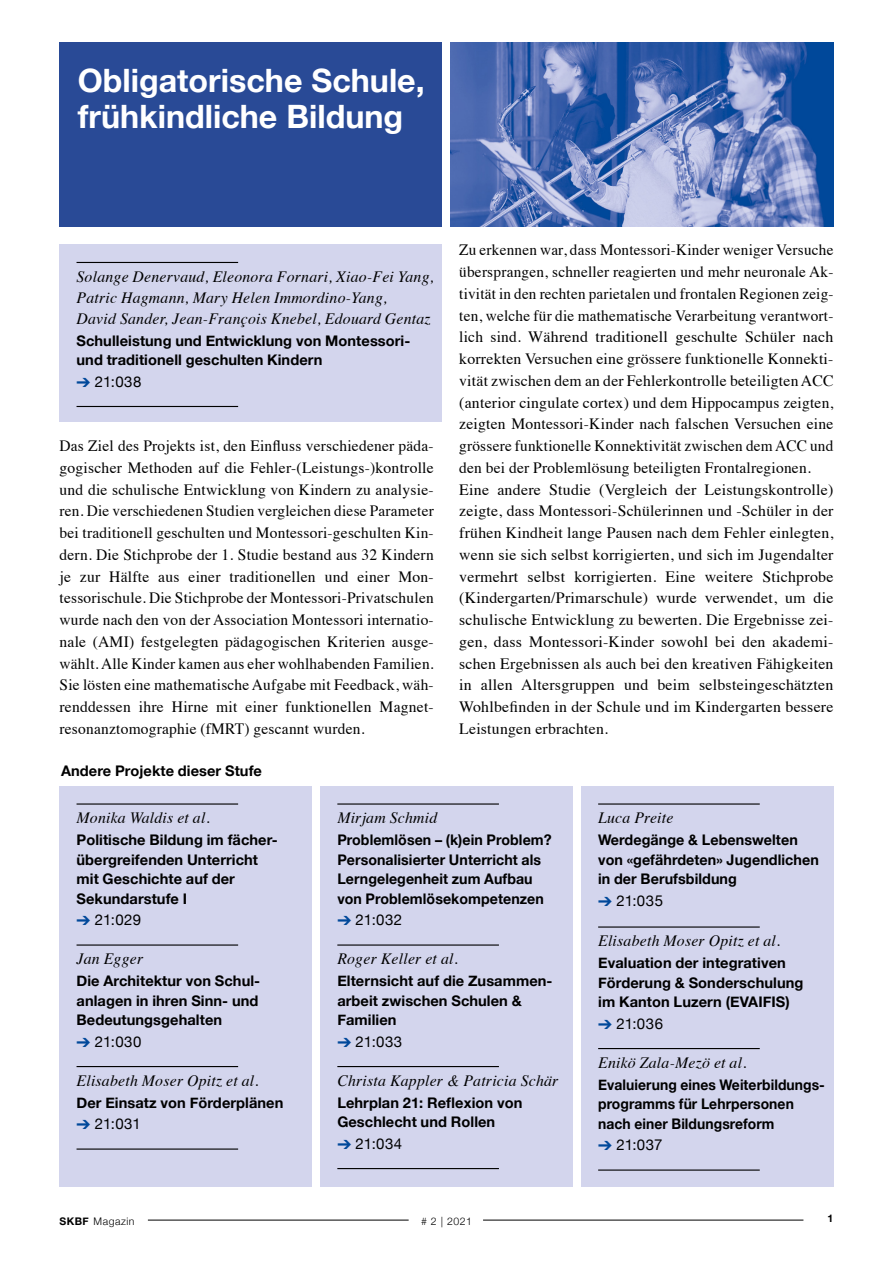
<style>
.page{position:relative;width:893px;height:1263px;background:#fff}
.page>*{position:absolute;margin:0;border:0;box-sizing:border-box;transform-origin:0 0}
.t1{font:700 32.25px/35.4px "Helvetica Neue";color:#fff}
.Lauftext_Deutsch_In{font:15.75px/21.8px "Times";letter-spacing:.015em;color:#000;text-align:justify}
.Projekt_Titel_Kaste{font:italic 15.75px/21px "Times";letter-spacing:.015em;color:#000}
.Projekt_Titel_Kaste-2{font:15px "Helvetica Neue";letter-spacing:.03em;color:#000}
.Projekt_Titel_Kaste-3{font:700 14.7px/19.5px "Helvetica Neue";letter-spacing:.005em;color:#000}
.Projekt_Titel_Kaste-4{font:700 14.7px/19.5px "Helvetica Neue";letter-spacing:.005em;color:#000;scale:.95 1}
.Andere_Projekte{font:700 14.7px "Helvetica Neue";letter-spacing:.005em;color:#000}
.t2{font:300 10.5px "Helvetica Neue";letter-spacing:.05em;color:#000}
.t3{font:700 10.5px "Helvetica Neue";color:#000}
.s1{color:#00489a}
.s2{font-weight:700}
</style>
<div class="page">
<div style="left:60px;top:43px;width:382px;height:184px;background:#294a96"></div>
<hr style="left:148px;top:1220px;width:261px;height:1px;background:#000">
<hr style="left:483px;top:1220px;width:320px;height:1px;background:#000">
<div style="left:320px;top:786px;width:253px;height:401px;background:#d3d5ed"></div>
<hr style="left:337px;top:803px;width:162px;height:1px;background:#000">
<hr style="left:337px;top:944px;width:162px;height:1px;background:#000">
<hr style="left:337px;top:1066px;width:162px;height:1px;background:#000">
<hr style="left:337px;top:1168px;width:162px;height:1px;background:#000">
<div style="left:581px;top:786px;width:252px;height:401px;background:#d3d5ed"></div>
<hr style="left:598px;top:803px;width:162px;height:1px;background:#000">
<hr style="left:598px;top:926px;width:162px;height:1px;background:#000">
<hr style="left:598px;top:1048px;width:162px;height:1px;background:#000">
<hr style="left:598px;top:1169px;width:162px;height:1px;background:#000">
<div style="left:60px;top:786px;width:252px;height:401px;background:#d3d5ed"></div>
<hr style="left:77px;top:803px;width:161px;height:1px;background:#000">
<hr style="left:77px;top:944px;width:161px;height:1px;background:#000">
<hr style="left:77px;top:1066px;width:161px;height:1px;background:#000">
<hr style="left:77px;top:1148px;width:161px;height:1px;background:#000">
<div style="left:60px;top:244px;width:382px;height:178px;background:#d3d5ed"></div>
<hr style="left:77px;top:262px;width:161px;height:1px;background:#000">
<hr style="left:77px;top:406px;width:161px;height:1px;background:#000">
<img style="left:451px;top:43px;width:382px;height:184px">
<h1 class="t1" style="left:78px;top:64px;width:348px">Obligatorische Schule, frühkindliche Bildung</h1>
<p class="Projekt_Titel_Kaste" style="left:77px;top:265px;width:359px">Solange Denervaud, Eleonora Fornari, Xiao-Fei Yang,<br>Patric Hagmann, Mary Helen Immordino-Yang,</p>
<p class="Projekt_Titel_Kaste" style="left:77px;top:307px;width:356px">David Sander, Jean-François Knebel, Edouard Gentaz</p>
<p class="Projekt_Titel_Kaste-3" style="left:77px;top:331px;width:334px">Schulleistung und Entwicklung von Montessori&shy;und traditionell geschulten Kindern</p>
<p class="Projekt_Titel_Kaste-2" style="left:77px;top:371px;width:66px"><span class="s1">➔</span> 21:038</p>
<p class="Lauftext_Deutsch_In" style="left:60px;top:434px;width:376px">Das Ziel des Projekts ist, den Einfluss verschiedener päda&shy;gogischer Methoden auf die Fehler-(Leistungs-)kontrolle und die schulische Entwicklung von Kindern zu analysie&shy;ren. Die verschiedenen Studien vergleichen diese Parameter bei traditionell geschulten und Montessori-geschulten Kin&shy;dern. Die Stichprobe der 1. Studie bestand aus 32 Kindern je zur Hälfte aus einer traditionellen und einer Mon&shy;tessorischule. Die Stichprobe der Montessori-Privatschulen wurde nach den von der Association Montessori internatio&shy;nale (AMI) festgelegten pädagogischen Kriterien ausge&shy;wählt. Alle Kinder kamen aus eher wohlhabenden Familien.<br>Sie lösten eine mathematische Aufgabe mit Feedback, wäh&shy;renddessen ihre Hirne mit einer funktionellen Magnet&shy;resonanztomographie (fMRT) gescannt wurden.</p>
<p class="Andere_Projekte" style="left:61px;top:760px;width:202px">Andere Projekte dieser Stufe</p>
<p class="Lauftext_Deutsch_In" style="left:459px;top:238px;width:376px">Zu erkennen war, dass Montessori-Kinder weniger Versuche übersprangen, schneller reagierten und mehr neuronale Ak&shy;tivität in den rechten parietalen und frontalen Regionen zeig&shy;ten, welche für die mathematische Verarbeitung verantwort&shy;lich sind. Während traditionell geschulte Schüler nach korrekten Versuchen eine grössere funktionelle Konnekti&shy;vität zwischen dem an der Fehlerkontrolle beteiligten ACC (anterior cingulate cortex) und dem Hippocampus zeigten, zeigten Montessori-Kinder nach falschen Versuchen eine grössere funktionelle Konnektivität zwischen dem ACC und den bei der Problemlösung beteiligten Frontalregionen.</p>
<p class="Lauftext_Deutsch_In" style="left:459px;top:477px;width:376px">Eine andere Studie (Vergleich der Leistungskontrolle) zeigte, dass Montessori-Schülerinnen und -Schüler in der frühen Kindheit lange Pausen nach dem Fehler einlegten, wenn sie sich selbst korrigierten, und sich im Jugendalter vermehrt selbst korrigierten. Eine weitere Stichprobe (Kindergarten/Primarschule) wurde verwendet, um die schulische Entwicklung zu bewerten. Die Ergebnisse zei&shy;gen, dass Montessori-Kinder sowohl bei den akademi&shy;schen Ergebnissen als auch bei den kreativen Fähigkeiten in allen Altersgruppen und beim selbsteingeschätzten Wohlbefinden in der Schule und im Kindergarten bessere Leistungen erbrachten.</p>
<p class="Projekt_Titel_Kaste" style="left:77px;top:807px;width:135px">Monika Waldis et al.</p>
<p class="Projekt_Titel_Kaste-3" style="left:77px;top:830px;width:203px">Politische Bildung im fächer&shy;übergreifenden Unterricht mit Geschichte auf der<br>Sekundarstufe I</p>
<p class="Projekt_Titel_Kaste-2" style="left:77px;top:909px;width:66px"><span class="s1">➔</span> 21:029</p>
<p class="Projekt_Titel_Kaste" style="left:77px;top:948px;width:68px">Jan Egger</p>
<p class="Projekt_Titel_Kaste-3" style="left:77px;top:971px;width:185px">Die Architektur von Schul&shy;anlagen in ihren Sinn- und<br>Bedeutungsgehalten</p>
<p class="Projekt_Titel_Kaste-2" style="left:77px;top:1031px;width:66px"><span class="s1">➔</span> 21:030</p>
<p class="Projekt_Titel_Kaste" style="left:77px;top:1069px;width:183px">Elisabeth Moser Opitz et al.</p>
<p class="Projekt_Titel_Kaste-3" style="left:77px;top:1093px;width:208px">Der Einsatz von Förderplänen</p>
<p class="Projekt_Titel_Kaste-2" style="left:77px;top:1113px;width:66px"><span class="s1">➔</span> 21:031</p>
<p class="Projekt_Titel_Kaste" style="left:337px;top:807px;width:101px">Mirjam Schmid</p>
<p class="Projekt_Titel_Kaste-3" style="left:337px;top:830px;width:216px">Problemlösen – (k)ein Problem?<br>Personalisierter Unterricht als</p>
<p class="Projekt_Titel_Kaste-3" style="left:337px;top:869px;width:208px">Lerngelegenheit zum Aufbau von Problemlösekompetenzen</p>
<p class="Projekt_Titel_Kaste-2" style="left:337px;top:909px;width:66px"><span class="s1">➔</span> 21:032</p>
<p class="Projekt_Titel_Kaste" style="left:337px;top:948px;width:122px">Roger Keller et al.</p>
<p class="Projekt_Titel_Kaste-3" style="left:337px;top:971px;width:217px">Elternsicht auf die Zusammen&shy;arbeit zwischen Schulen &amp;<br>Familien</p>
<p class="Projekt_Titel_Kaste-2" style="left:337px;top:1031px;width:66px"><span class="s1">➔</span> 21:033</p>
<p class="Projekt_Titel_Kaste" style="left:337px;top:1069px;width:223px">Christa Kappler &amp; Patricia Schär</p>
<p class="Projekt_Titel_Kaste-3" style="left:337px;top:1093px;width:187px">Lehrplan 21: Reflexion von<br>Geschlecht und Rollen</p>
<p class="Projekt_Titel_Kaste-2" style="left:337px;top:1133px;width:66px"><span class="s1">➔</span> 21:034</p>
<p class="Projekt_Titel_Kaste" style="left:598px;top:807px;width:77px">Luca Preite</p>
<p class="Projekt_Titel_Kaste-3" style="left:598px;top:830px;width:222px">Werdegänge &amp; Lebenswelten von «gefährdeten» Jugendlichen in der Berufsbildung</p>
<p class="Projekt_Titel_Kaste-2" style="left:598px;top:890px;width:66px"><span class="s1">➔</span> 21:035</p>
<p class="Projekt_Titel_Kaste" style="left:598px;top:930px;width:183px">Elisabeth Moser Opitz et al.</p>
<p class="Projekt_Titel_Kaste-3" style="left:598px;top:953px;width:207px">Evaluation der integrativen<br>Förderung &amp; Sonderschulung im Kanton Luzern (EVAIFIS)</p>
<p class="Projekt_Titel_Kaste-2" style="left:598px;top:1013px;width:66px"><span class="s1">➔</span> 21:036</p>
<p class="Projekt_Titel_Kaste" style="left:598px;top:1051px;width:150px">Enikö Zala-Mezö et al.</p>
<p class="Projekt_Titel_Kaste-4" style="left:598px;top:1075px;width:240px">Evaluierung eines Weiterbildungs&shy;programms für Lehrpersonen nach einer Bildungsreform</p>
<p class="Projekt_Titel_Kaste-2" style="left:598px;top:1134px;width:66px"><span class="s1">➔</span> 21:037</p>
<p class="t2" style="left:60px;top:1213px;width:77px"><span class="s2">SKBF</span> Magazin</p>
<p class="t2" style="left:421px;top:1213px;width:52px"># 2 | 2021</p>
<p class="t3" style="left:828px;top:1210px;width:7px">1</p>
</div>
